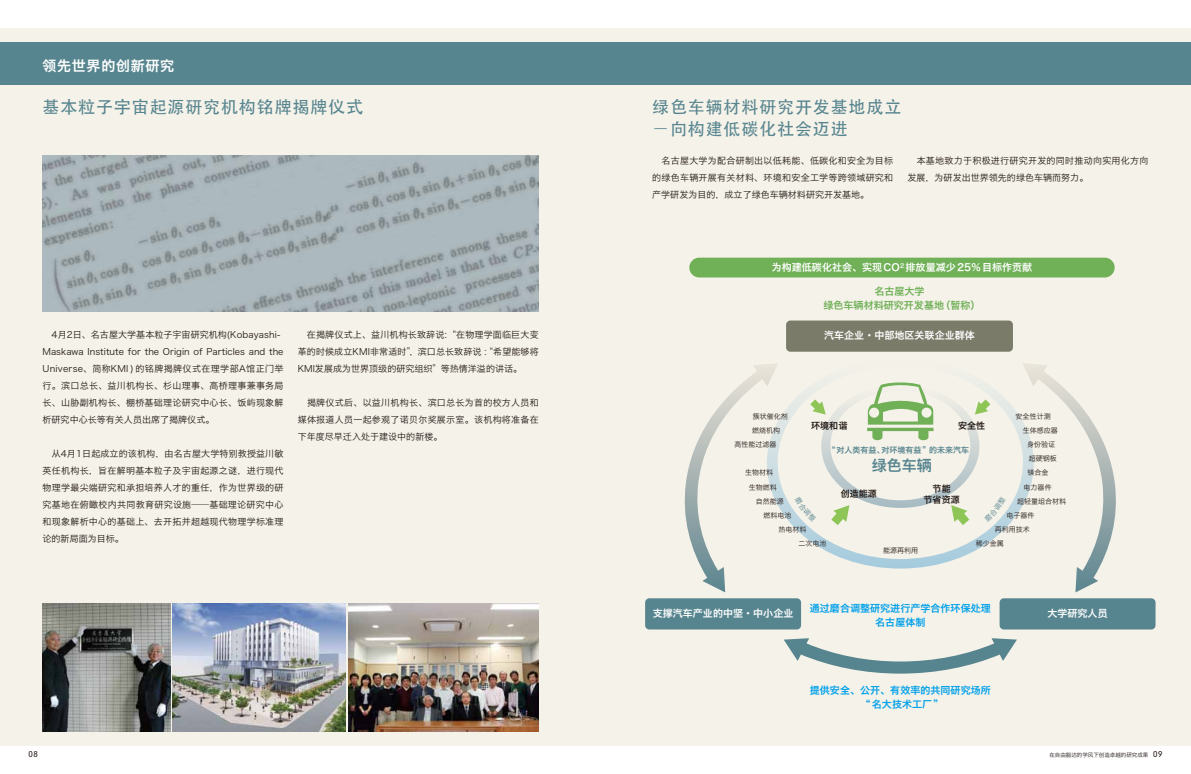
<style>
.page{position:relative;width:1191px;height:774px;background:#fff}
.page>*{position:absolute;margin:0;border:0;box-sizing:border-box;transform-origin:0 0}
.t1{font:17px/22px "ST Heiti";letter-spacing:.05em;color:#57858f}
.t2{font:15px "Hiragino Sans GB W6";color:#57858f}
.t3{font:14px "Hiragino Sans GB W6";letter-spacing:.05em;color:#fff}
.t4{font:10px "Hiragino Sans GB W6";letter-spacing:.005em;color:#fff}
.t5{font:10px/14px "Hiragino Sans GB W6";letter-spacing:.005em;color:#00a0e9;text-align:center}
.t6{font:10px/14px "Hiragino Sans GB W6";letter-spacing:.005em;color:#70b057;text-align:center}
.t7{font:9px/17px "Hiragino Sans GB W3";letter-spacing:.015em;color:#221815;text-align:justify}
.t8{font:9px "Hiragino Sans GB W6";letter-spacing:.005em;color:#221815}
.t9{font:8px "Hiragino Sans GB W6";color:#57858f}
.t10{font:8px "Geometric 706 BT Medium B";color:#221815}
.t11{font:7px "Hiragino Sans GB W3";color:#221815}
.t12{font:5.5px "Hiragino Sans GB W3";color:#221815}
.s1{font-family:"Koz Go Pro";font-weight:300}
</style>
<div class="page">
<div style="left:0;top:28px;width:1191px;height:718px;background:#f5f2e9"></div>
<div style="left:689px;top:258px;width:425px;height:19px;background:#70b057;border-radius:10px"></div>
<div style="left:645px;top:598px;width:156px;height:31px;background:#57858f;border-radius:4px"></div>
<div style="left:999px;top:598px;width:156px;height:31px;background:#57858f;border-radius:4px"></div>
<div style="left:0;top:43px;width:1191px;height:42px;background:#57858f"></div>
<img style="left:43px;top:604px;width:127px;height:127px">
<img style="left:349px;top:604px;width:190px;height:127px">
<img style="left:43px;top:156px;width:496px;height:156px">
<img style="left:173px;top:604px;width:173px;height:127px">
<svg style="left:778px;top:400px;width:244px;height:168px"></svg>
<div style="left:786px;top:320px;width:227px;height:32px;background:#7a7b69;border-radius:4px"></div>
<svg style="left:1022px;top:364px;width:94px;height:228px"></svg>
<svg style="left:684px;top:363px;width:94px;height:229px"></svg>
<svg style="left:783px;top:638px;width:234px;height:36px"></svg>
<svg style="left:794px;top:382px;width:212px;height:143px"></svg>
<p class="t3" style="left:43px;top:56px;width:133px">领先世界的创新研究</p>
<p class="t1" style="left:43px;top:96px;width:322px">基本粒子宇宙起源研究机构铭牌揭牌仪式</p>
<p class="t7" style="left:43px;top:326px;width:242px;text-align:left">　4月2日、名古屋大学基本粒子宇宙研究机构(Kobayashi-Maskawa Institute for the Origin of Particles and the Universe、简称KMI ) 的铭牌揭牌仪式在理学部A馆正门举行。滨口总长、益川机构长、杉山理事、高桥理事兼事务局长、山胁副机构长、棚桥基础理论研究中心长、饭屿现象解析研究中心长等有关人员出席了揭牌仪式。</p>
<p class="t7" style="left:43px;top:445px;width:242px">　从4月1日起成立的该机构，由名古屋大学特别教授益川敏英任机构长，旨在解明基本粒子及宇宙起源之谜，进行现代物理学最尖端研究和承担培养人才的重任，作为世界级的研究基地在俯瞰校内共同教育研究设施——基础理论研究中心和现象解析中心的基础上、去开拓并超越现代物理学标准理论的新局面为目标。</p>
<p class="t7" style="left:298px;top:326px;width:242px">　在揭牌仪式上、益川机构长致辞说:“在物理学面临巨大变革的时候成立KMI非常适时”，滨口总长致辞说 :“希望能够将KMI发展成为世界顶级的研究组织”等热情洋溢的讲话。</p>
<p class="t7" style="left:298px;top:394px;width:242px">　揭牌仪式后、以益川机构长、滨口总长为首的校方人员和媒体报道人员一起参观了诺贝尔奖展示室。该机构将准备在下年度尽早迁入处于建设中的新楼。</p>
<p class="t1" style="left:652px;top:96px;width:251px">绿色车辆材料研究开发基地成立<span class="s1">－</span>向构建低碳化社会迈进</p>
<p class="t7" style="left:652px;top:152px;width:242px">　名古屋大学为配合研制出以低耗能、低碳化和安全为目标的绿色车辆开展有关材料、环境和安全工学等跨领域研究和产学研发为目的，成立了绿色车辆材料研究开发基地。　　</p>
<p class="t7" style="left:907px;top:152px;width:242px">　本基地致力于积极进行研究开发的同时推动向实用化方向发展，为研发出世界领先的绿色车辆而努力。</p>
<p class="t4" style="left:771px;top:261px;width:262px">为构建低碳化社会、实现CO<sup>2</sup> 排放量减少25%目标作贡献</p>
<p class="t6" style="left:823px;top:283px;width:158px">名古屋大学<br>绿色车辆材料研究开发基地（暂称）</p>
<p class="t4" style="left:824px;top:329px;width:152px">汽车企业·中部地区关联企业群体</p>
<p class="t11" style="left:753px;top:412px;width:36px">簇状催化剂</p>
<p class="t11" style="left:1015px;top:412px;width:36px">安全性计测</p>
<p class="t11" style="left:752px;top:426px;width:29px">燃烧机构</p>
<p class="t11" style="left:1023px;top:426px;width:37px">生体感应器</p>
<p class="t11" style="left:734px;top:440px;width:43px">高性能过滤器</p>
<p class="t11" style="left:1027px;top:440px;width:29px">身份验证</p>
<p class="t11" style="left:1028px;top:454px;width:29px">超硬钢板</p>
<p class="t11" style="left:1027px;top:468px;width:22px">镁合金</p>
<p class="t11" style="left:1023px;top:483px;width:29px">电力器件</p>
<p class="t11" style="left:1017px;top:497px;width:50px">超轻量组合材料</p>
<p class="t11" style="left:1006px;top:511px;width:29px">电子器件</p>
<p class="t11" style="left:994px;top:525px;width:36px">再利用技术</p>
<p class="t11" style="left:975px;top:539px;width:29px">稀少金属</p>
<p class="t11" style="left:883px;top:546px;width:36px">能源再利用</p>
<p class="t8" style="left:811px;top:419px;width:38px">环境和谐</p>
<p class="t8" style="left:958px;top:419px;width:29px">安全性</p>
<p class="t9" style="left:827px;top:445px;width:143px">“对人类有益、对环境有益”的未来汽车</p>
<p class="t2" style="left:871px;top:455px;width:61px">绿色车辆</p>
<p class="t11" style="left:745px;top:468px;width:29px">生物材料</p>
<p class="t11" style="left:749px;top:483px;width:29px">生物燃料</p>
<p class="t8" style="left:932px;top:482px;width:20px">节能</p>
<p class="t8" style="left:923px;top:493px;width:38px">节省资源</p>
<p class="t8" style="left:840px;top:488px;width:38px">创造能源</p>
<p class="t11" style="left:756px;top:497px;width:29px">自然能源</p>
<p class="t11" style="left:763px;top:511px;width:29px">燃料电池</p>
<p class="t11" style="left:778px;top:525px;width:29px">热电材料</p>
<p class="t11" style="left:798px;top:539px;width:29px">二次电池</p>
<p class="t5" style="left:810px;top:600px;width:182px">通过磨合调整研究进行产学合作环保处理名古屋体制</p>
<p class="t4" style="left:652px;top:607px;width:142px">支撑汽车产业的中坚·中小企业</p>
<p class="t4" style="left:1047px;top:607px;width:62px">大学研究人员</p>
<p class="t5" style="left:810px;top:682px;width:182px">提供安全、公开、有效率的共同研究场所“名大技术工厂”</p>
<p class="t10" style="left:28px;top:749px;width:11px">08</p>
<p class="t10" style="left:1153px;top:749px;width:11px">09</p>
<p class="t12" style="left:1049px;top:751px;width:100px">在自由豁达的学风下创造卓越的研究成果</p>
</div>
